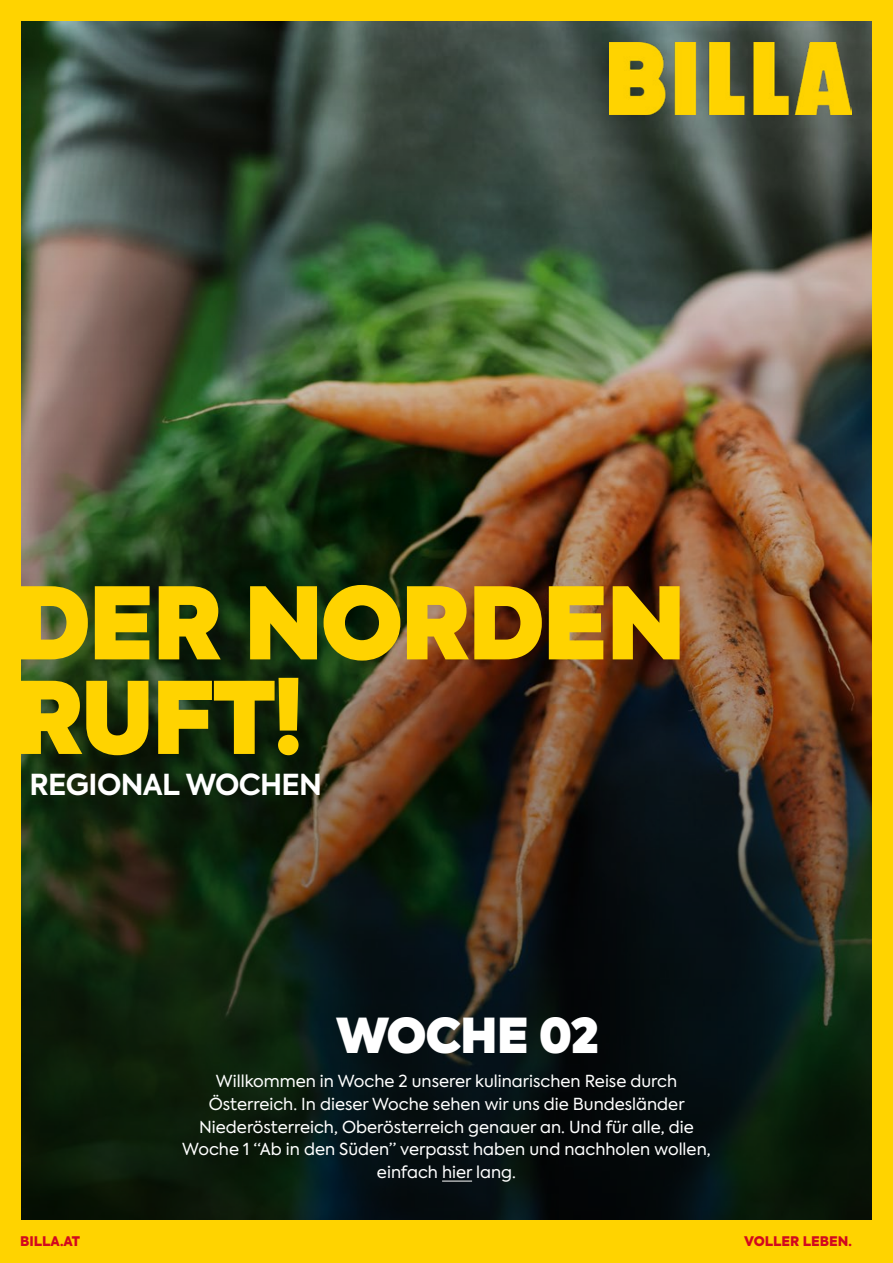
<style>
.page{position:relative;width:893px;height:1263px;background:#fff}
.page>*{position:absolute;margin:0;border:0;box-sizing:border-box;transform-origin:0 0}
.t1{font:800 99px/94.5px "Axiforma";letter-spacing:-.035em;color:#ffd300}
.t2{font:800 47.85px "Axiforma";letter-spacing:-.03em;color:#fff}
.t3{font:700 28.8px "Axiforma";letter-spacing:-.025em;color:#fff}
.t4{font:16.5px/22.8px "Axiforma";color:#fff;text-align:center}
.t5{font:900 13.2px "Axiforma";color:#d2091e}
</style>
<div class="page">
<img style="left:22px;top:22px;width:849px;height:1198px">
<img style="left:610px;top:43px;width:241px;height:72px">
<hr style="left:442px;top:1181px;width:30px;height:1px;background:#fff">
<div style="left:0;top:0;width:893px;height:1263px;border:21px solid #ffd300"></div>
<div style="left:12px;top:1220px;width:869px;height:22px;background:#ffd300"></div>
<h1 class="t1" style="left:14px;top:577px;width:674px">DER NORDEN<br>RUFT!</h1>
<h3 class="t3" style="left:30px;top:765px;width:294px">REGIONAL WOCHEN</h3>
<h2 class="t2" style="left:336px;top:1001px;width:265px">WOCHE 02</h2>
<p class="t4" style="left:182px;top:1070px;width:530px">Willkommen in Woche 2 unserer kulinarischen Reise durch Österreich. In dieser Woche sehen wir uns die Bundesländer Niederösterreich, Oberösterreich genauer an. Und für alle, die Woche 1 “Ab in den Süden” verpasst haben und nachholen wollen, einfach hier lang.</p>
<p class="t5" style="left:20px;top:1232px;width:62px">BILLA.AT</p>
<p class="t5" style="left:744px;top:1232px;width:109px">VOLLER LEBEN.</p>
</div>
